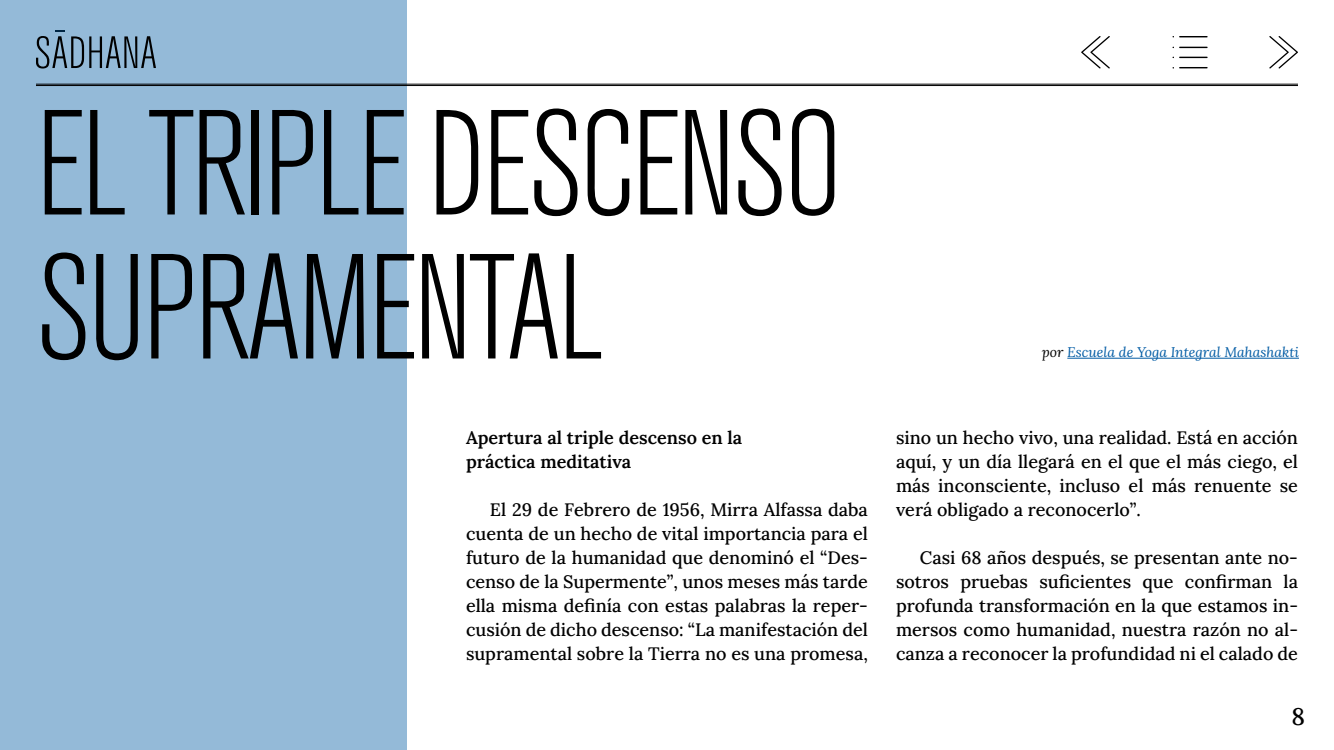
<style>
.page{position:relative;width:1334px;height:750px;background:#fff}
.page>*{position:absolute;margin:0;border:0;box-sizing:border-box;transform-origin:0 0}
.t1{font:300 condensed 148px/144px "Akzidenz Grotesk BQ";letter-spacing:-.025em;color:#000}
.t2{font:24px "Lora";color:#000}
.t3{font:18px/24px "Lora";color:#000;text-align:justify}
.t4{font:italic 14px "Lora";color:#005ba4}
.s1{color:#000}
</style>
<div class="page">
<div style="left:0;top:0;width:407px;height:750px;background:#94bad8"></div>
<svg style="left:1173px;top:36px;width:35px;height:1px"></svg>
<svg style="left:1173px;top:47px;width:35px;height:1px"></svg>
<svg style="left:1173px;top:57px;width:35px;height:1px"></svg>
<svg style="left:1173px;top:67px;width:35px;height:2px"></svg>
<svg style="left:1269px;top:36px;width:29px;height:33px"></svg>
<svg style="left:1081px;top:36px;width:29px;height:33px"></svg>
<hr style="left:36px;top:85px;width:1262px;height:1px;background:#000">
<hr style="left:36px;top:84px;width:1262px;height:1px;background:#000">
<svg style="left:36px;top:30px;width:120px;height:39px"></svg>
<hr style="left:1067px;top:358px;width:232px;height:1px;background:#005ba4">
<h1 class="t1" style="left:36px;top:96px;width:808px">EL TRIPLE DESCENSO<br>SUPRAMENTAL</h1>
<p class="t3" style="left:466px;top:424px;width:278px">Apertura al triple descenso en la práctica meditativa</p>
<p class="t3" style="left:466px;top:496px;width:404px;text-indent:24px">El 29 de Febrero de 1956, Mirra Alfassa daba cuenta de un hecho de vital importancia para el futuro de la humanidad que denominó el “Des&shy;censo de la Supermente”, unos meses más tarde ella misma definía con estas palabras la reper&shy;cusión de dicho descenso: “La manifestación del supramental sobre la Tierra no es una promesa,</p>
<p class="t4" style="left:1042px;top:342px;width:259px"><span class="s1">por</span> Escuela de Yoga Integral Mahashakti</p>
<p class="t3" style="left:896px;top:424px;width:404px">sino un hecho vivo, una realidad. Está en acción aquí, y un día llegará en el que el más ciego, el más inconsciente, incluso el más renuente se verá obligado a reconocerlo”.</p>
<p class="t3" style="left:896px;top:544px;width:404px;text-indent:24px">Casi 68 años después, se presentan ante no&shy;sotros pruebas suficientes que confirman la profunda transformación en la que estamos in&shy;mersos como humanidad, nuestra razón no al&shy;canza a reconocer la profundidad ni el calado de</p>
<h2 class="t2" style="left:1291px;top:698px;width:15px">8</h2>
</div>
